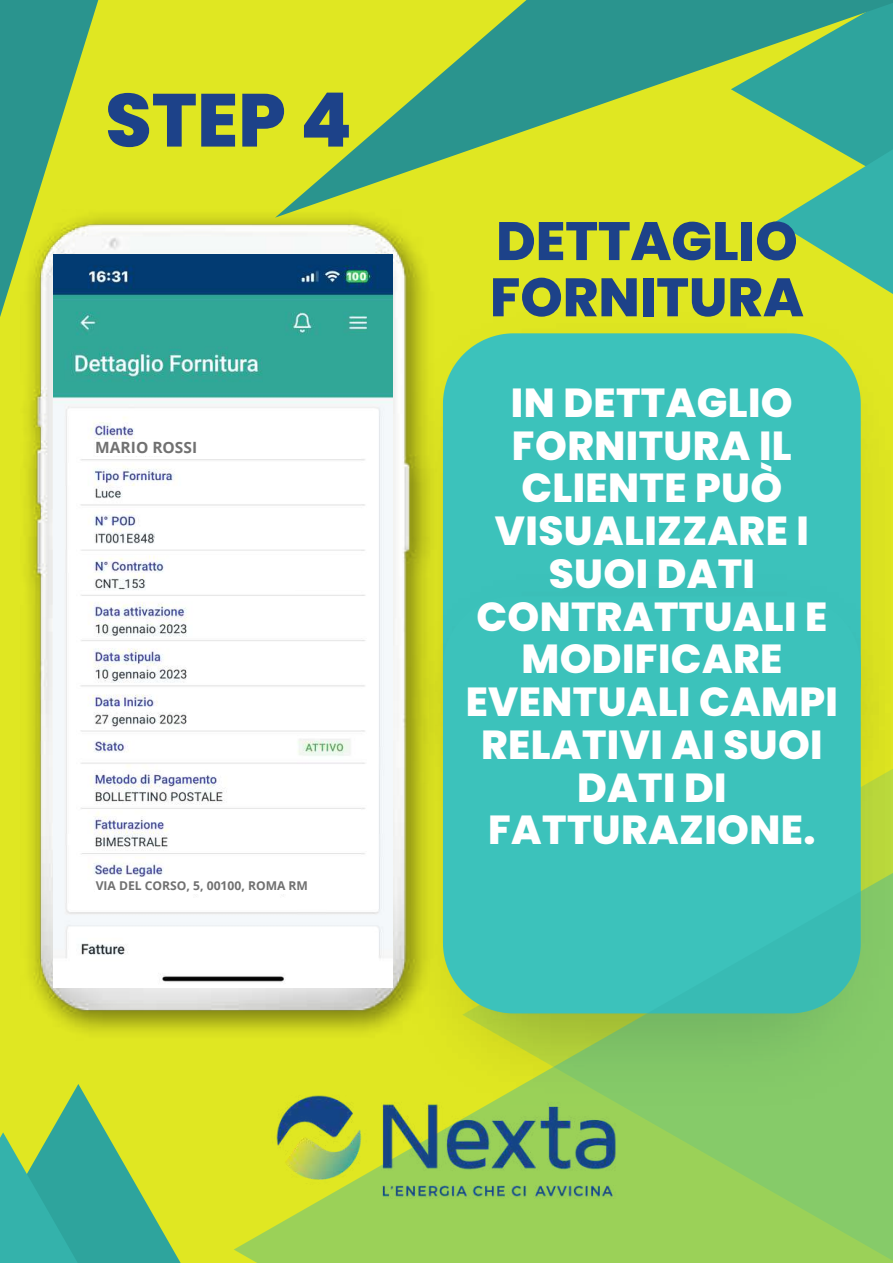
<style>
.page{position:relative;width:893px;height:1264px;background:#fff}
.page>*{position:absolute;margin:0;border:0;box-sizing:border-box;transform-origin:0 0}
.t1{font:800 75px "Poppins";color:#1d4289}
.t2{font:800 54px/56.2px "Poppins";color:#1d4289}
.t3{font:800 40.5px/42.8px "Poppins";letter-spacing:.01em;color:#fff;text-align:center}
.t4{font:700 15.45px "Open Sans";color:#717171}
.t5{font:700 12.15px "Open Sans";color:#717171}
</style>
<div class="page">
<div style="left:0;top:0;width:892px;height:1262px;background:#e0e722"></div>
<div style="left:443px;top:333px;width:417px;height:241px;background:#3cc2bb"></div>
<svg style="left:775px;top:218px;width:117px;height:148px"></svg>
<svg style="left:51px;top:1084px;width:109px;height:178px"></svg>
<svg style="left:0;top:1132px;width:137px;height:130px;background:#42af94"></svg>
<svg style="left:443px;top:333px;width:249px;height:69px;background:#47c4b0"></svg>
<img style="left:28px;top:217px;width:406px;height:815px">
<img style="left:400px;top:574px;width:492px;height:285px">
<div style="left:443px;top:596px;width:417px;height:263px;background:#3cc2bb"></div>
<svg style="left:732px;top:859px;width:160px;height:403px;background:#70c67e"></svg>
<svg style="left:0;top:0;width:220px;height:475px"></svg>
<svg style="left:275px;top:0;width:617px;height:218px"></svg>
<img style="left:160px;top:859px;width:572px;height:403px">
<img style="left:54px;top:255px;width:338px;height:732px">
<div style="left:95px;top:439px;width:148px;height:16px;background:#fff"></div>
<div style="left:155px;top:530px;width:148px;height:16px;background:#fff"></div>
<div style="left:146px;top:574px;width:148px;height:16px;background:#fff"></div>
<div style="left:95px;top:877px;width:223px;height:16px;background:#fff"></div>
<h1 class="t1" style="left:105px;top:68px;width:248px">STEP 4</h1>
<p class="t4" style="left:95px;top:437px;width:103px">MARIO ROSSI</p>
<p class="t5" style="left:96px;top:876px;width:214px">VIA DEL CORSO, 5, 00100, ROMA RM</p>
<h2 class="t2" style="left:490px;top:213px;width:315px">DETTAGLIO<br>FORNITURA</h2>
<p class="t3" style="left:465px;top:381px;width:374px">IN DETTAGLIO<br>FORNITURA IL<br>CLIENTE PUÒ<br>VISUALIZZARE I<br>SUOI DATI<br>CONTRATTUALI E<br>MODIFICARE<br>EVENTUALI CAMPI<br>RELATIVI AI SUOI<br>DATI DI<br>FATTURAZIONE.</p>
</div>
